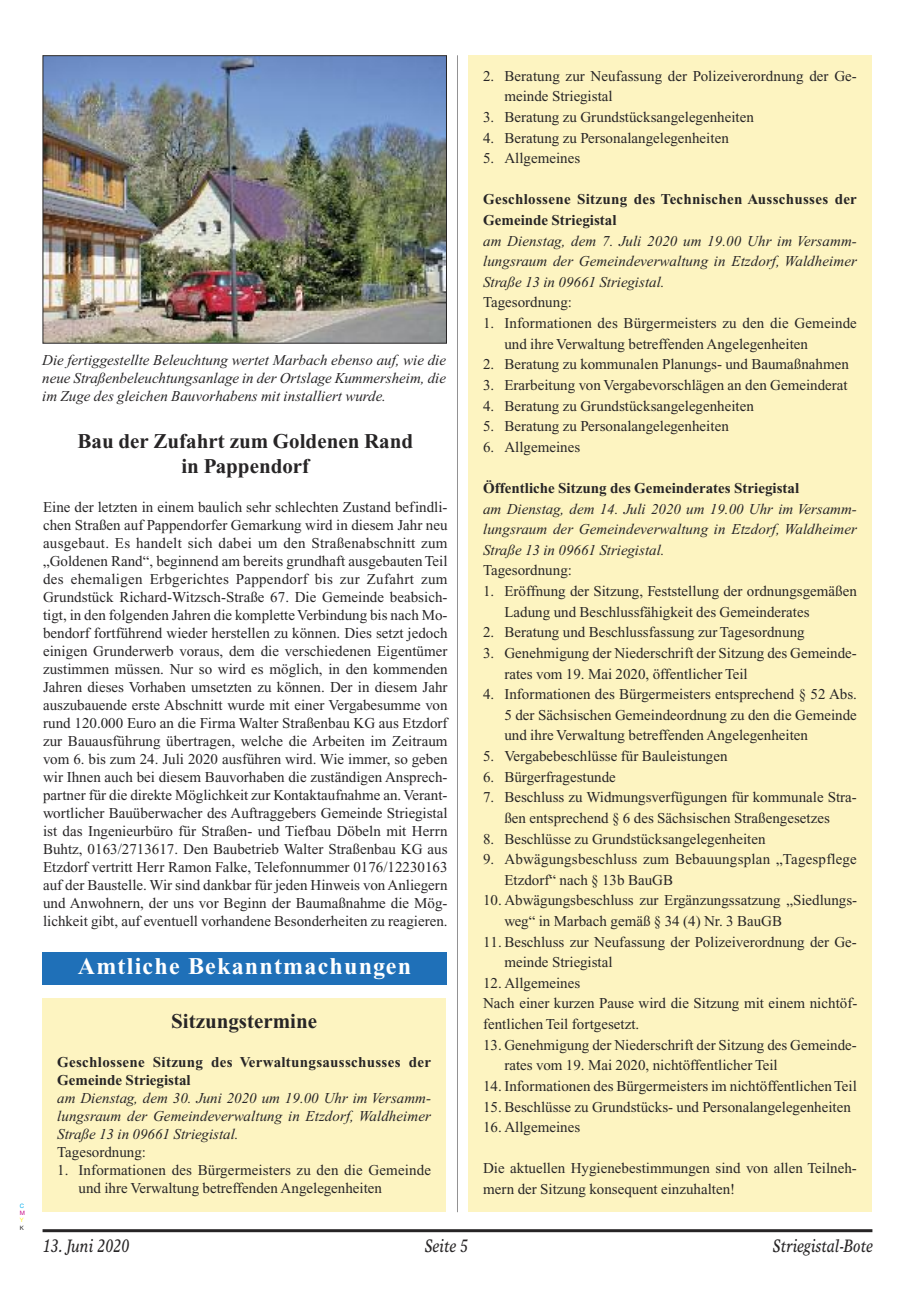
<style>
.page{position:relative;width:915px;height:1293px;background:#fff}
.page>*{position:absolute;margin:0;border:0;box-sizing:border-box;transform-origin:0 0}
.t1{font:700 24px "Times New Roman";letter-spacing:.05em;color:#fff}
.t2{font:700 21px/25.2px "Times New Roman";color:#272526;text-align:center}
.t3{font:italic 18px "Times Europa";color:#272526;scale:.8 1}
.t4{font:15px/18px "Times New Roman";color:#272526}
.t5{font:italic 15px/20.5px "Times New Roman";color:#272526;text-align:justify}
.t6{font:700 15px/20.9px "Times New Roman";letter-spacing:.02em;color:#272526}
.t7{font:700 15px "Times New Roman";color:#272526}
.t8{font:6px "Helvetica Neue";color:#00acec}
.t9{font:6px "Helvetica Neue";color:#c90b88}
.t10{font:6px "Helvetica Neue";color:#fff029}
.t11{font:6px "Helvetica Neue";color:#272526}
</style>
<div class="page">
<hr style="left:43px;top:1229px;width:829px;height:3px;background:#272526">
<hr style="left:457px;top:55px;width:1px;height:1157px;background:#939293">
<div style="left:468px;top:55px;width:403px;height:1157px;background:#fdf4c1"></div>
<div style="left:42px;top:952px;width:404px;height:32px;background:#1f70b8"></div>
<img style="left:45px;top:57px;width:399px;height:285px">
<div style="left:43px;top:55px;width:403px;height:289px;border:1px solid #272526"></div>
<div style="left:42px;top:998px;width:404px;height:214px;background:#fdf4c1"></div>
<p class="t8" style="left:20px;top:1203px;width:6px">C</p>
<p class="t9" style="left:20px;top:1210px;width:7px">M</p>
<p class="t10" style="left:20px;top:1218px;width:5px">Y</p>
<p class="t11" style="left:20px;top:1225px;width:6px">K</p>
<p class="t5" style="left:42px;top:352px;width:405px;line-height:18px">Die fertiggestellte Beleuchtung wertet Marbach ebenso auf, wie die neue Straßenbeleuchtungsanlage in der Ortslage Kummersheim, die im Zuge des gleichen Bauvorhabens mit installiert wurde.</p>
<h2 class="t2" style="left:77px;top:430px;width:337px">Bau der Zufahrt zum Goldenen Rand in Pappendorf</h2>
<p class="t4" style="left:43px;top:500px;width:406px;text-align:justify">Eine der letzten in einem baulich sehr schlechten Zustand befindli&shy;chen Straßen auf Pappendorfer Gemarkung wird in diesem Jahr neu ausgebaut. Es handelt sich dabei um den Straßenabschnitt zum „Goldenen Rand“, beginnend am bereits grundhaft ausgebauten Teil des ehemaligen Erbgerichtes Pappendorf bis zur Zufahrt zum Grundstück Richard-Witzsch-Straße 67. Die Gemeinde beabsich&shy;tigt, in den folgenden Jahren die kompletteVerbindung bis nach Mo&shy;bendorf fortführend wieder herstellen zu können. Dies setzt jedoch einigen Grunderwerb voraus, dem die verschiedenen Eigentümer zustimmen müssen. Nur so wird es möglich, in den kommenden Jahren dieses Vorhaben umsetzten zu können. Der in diesem Jahr auszubauende erste Abschnitt wurde mit einer Vergabesumme von rund 120.000 Euro an die Firma Walter Straßenbau KG aus Etzdorf zur Bauausführung übertragen, welche die Arbeiten im Zeitraum vom 6. bis zum 24. Juli 2020 ausführen wird. Wie immer, so geben wir Ihnen auch bei diesem Bauvorhaben die zuständigen Ansprech&shy;partner für die direkte Möglichkeit zur Kontaktaufnahme an. Verant&shy;wortlicher Bauüberwacher des Auftraggebers Gemeinde Striegistal ist das Ingenieurbüro für Straßen- und Tiefbau Döbeln mit Herrn Buhtz, 0163/2713617. Den Baubetrieb Walter Straßenbau KG aus Etzdorf vertritt Herr Ramon Falke, Telefonnummer 0176/12230163 auf der Baustelle. Wir sind dankbar für jeden Hinweis von Anliegern und Anwohnern, der uns vor Beginn der Baumaßnahme die Mög&shy;lichkeit gibt, auf eventuell vorhandene Besonderheiten zu reagieren.</p>
<h1 class="t1" style="left:78px;top:958px;width:335px">Amtliche Bekanntmachungen</h1>
<h2 class="t2" style="left:171px;top:1010px;width:147px">Sitzungstermine</h2>
<p class="t6" style="left:57px;top:1054px;width:375px;line-height:18.3px">Geschlossene Sitzung des Verwaltungsausschusses der<br>Gemeinde Striegistal</p>
<p class="t5" style="left:57px;top:1090px;width:375px;line-height:18px">am Dienstag, dem 30. Juni 2020 um 19.00 Uhr im Versamm&shy;lungsraum der Gemeindeverwaltung in Etzdorf, Waldheimer Straße 13 in 09661 Striegistal.</p>
<p class="t4" style="left:57px;top:1144px;width:90px">Tagesordnung:</p>
<p class="t4" style="left:78px;top:1162px;width:354px;text-indent:-21px">1. Informationen des Bürgermeisters zu den die Gemeinde und ihre Verwaltung betreffenden Angelegenheiten</p>
<p class="t4" style="left:504px;top:67px;width:354px;line-height:20.5px;text-indent:-21px">2. Beratung zur Neufassung der Polizeiverordnung der Ge&shy;meinde Striegistal</p>
<p class="t4" style="left:483px;top:109px;width:272px">3. Beratung zu Grundstücksangelegenheiten</p>
<p class="t4" style="left:483px;top:130px;width:247px">4. Beratung zu Personalangelegenheiten</p>
<p class="t4" style="left:483px;top:151px;width:99px">5. Allgemeines</p>
<p class="t6" style="left:483px;top:190px;width:375px">Geschlossene Sitzung des Technischen Ausschusses der<br>Gemeinde Striegistal</p>
<p class="t5" style="left:483px;top:232px;width:375px">am Dienstag, dem 7. Juli 2020 um 19.00 Uhr im Versamm&shy;lungsraum der Gemeindeverwaltung in Etzdorf, Waldheimer Straße 13 in 09661 Striegistal.</p>
<p class="t4" style="left:483px;top:295px;width:90px">Tagesordnung:</p>
<p class="t4" style="left:504px;top:314px;width:354px;line-height:20.5px;text-indent:-21px">1. Informationen des Bürgermeisters zu den die Gemeinde und ihre Verwaltung betreffenden Angelegenheiten</p>
<p class="t4" style="left:483px;top:357px;width:367px">2. Beratung zu kommunalen Planungs- und Baumaßnahmen</p>
<p class="t4" style="left:483px;top:377px;width:366px">3. Erarbeitung von Vergabevorschlägen an den Gemeinderat</p>
<p class="t4" style="left:483px;top:398px;width:272px">4. Beratung zu Grundstücksangelegenheiten</p>
<p class="t4" style="left:483px;top:418px;width:247px">5. Beratung zu Personalangelegenheiten</p>
<p class="t4" style="left:483px;top:439px;width:99px">6. Allgemeines</p>
<p class="t7" style="left:483px;top:483px;width:317px">Öffentliche Sitzung des Gemeinderates Striegistal</p>
<p class="t5" style="left:483px;top:500px;width:375px">am Dienstag, dem 14. Juli 2020 um 19.00 Uhr im Versamm&shy;lungsraum der Gemeindeverwaltung in Etzdorf, Waldheimer Straße 13 in 09661 Striegistal.</p>
<p class="t4" style="left:483px;top:563px;width:90px">Tagesordnung:</p>
<p class="t4" style="left:504px;top:582px;width:354px;line-height:20.5px;text-indent:-21px">1. Eröffnung der Sitzung, Feststellung der ordnungsgemäßen<br>Ladung und Beschlussfähigkeit des Gemeinderates</p>
<p class="t4" style="left:483px;top:625px;width:323px">2. Beratung und Beschlussfassung zur Tagesordnung</p>
<p class="t4" style="left:504px;top:644px;width:354px;line-height:20.5px;text-indent:-21px">3. Genehmigung der Niederschrift der Sitzung des Gemeinde&shy;rates vom 19. Mai 2020, öffentlicher Teil</p>
<p class="t4" style="left:504px;top:685px;width:354px;line-height:20.5px;text-align:justify;text-indent:-21px">4. Informationen des Bürgermeisters entsprechend § 52 Abs.<br>5 der Sächsischen Gemeindeordnung zu den die Gemeinde und ihre Verwaltung betreffenden Angelegenheiten</p>
<p class="t4" style="left:483px;top:748px;width:246px">5. Vergabebeschlüsse für Bauleistungen</p>
<p class="t4" style="left:483px;top:769px;width:134px">6. Bürgerfragestunde</p>
<p class="t4" style="left:483px;top:788px;width:375px;line-height:20.5px;text-align:center">7. Beschluss zu Widmungsverfügungen für kommunale Stra&shy;ßen entsprechend § 6 des Sächsischen Straßengesetzes</p>
<p class="t4" style="left:483px;top:831px;width:284px">8. Beschlüsse zu Grundstücksangelegenheiten</p>
<p class="t4" style="left:504px;top:850px;width:354px;line-height:20.5px;text-indent:-21px">9. Abwägungsbeschluss zum Bebauungsplan „Tagespflege<br>Etzdorf“ nach § 13b BauGB</p>
<p class="t4" style="left:504px;top:891px;width:354px;line-height:20.5px;text-indent:-21px">10. Abwägungsbeschluss zur Ergänzungssatzung „Siedlungs&shy;weg“ in Marbach gemäß § 34 (4) Nr. 3 BauGB</p>
<p class="t4" style="left:504px;top:932px;width:354px;line-height:20.5px;text-indent:-21px">11. Beschluss zur Neufassung der Polizeiverordnung der Ge&shy;meinde Striegistal</p>
<p class="t4" style="left:483px;top:974px;width:375px;line-height:20.5px">12. Allgemeines<br>Nach einer kurzen Pause wird die Sitzung mit einem nichtöf&shy;fentlichen Teil fortgesetzt.</p>
<p class="t4" style="left:504px;top:1035px;width:354px;line-height:20.5px;text-indent:-21px">13. Genehmigung der Niederschrift der Sitzung des Gemeinde&shy;rates vom 19. Mai 2020, nichtöffentlicher Teil</p>
<p class="t4" style="left:483px;top:1078px;width:375px">14. Informationen des Bürgermeisters im nichtöffentlichenTeil</p>
<p class="t4" style="left:483px;top:1099px;width:369px">15. Beschlüsse zu Grundstücks- und Personalangelegenheiten</p>
<p class="t4" style="left:483px;top:1119px;width:99px">16. Allgemeines</p>
<p class="t4" style="left:483px;top:1159px;width:375px;line-height:20.5px">Die aktuellen Hygienebestimmungen sind von allen Teilneh&shy;mern der Sitzung konsequent einzuhalten!</p>
<p class="t3" style="left:43px;top:1238px;width:110px">13. Juni 2020</p>
<p class="t3" style="left:424px;top:1238px;width:56px">Seite 5</p>
<p class="t3" style="left:772px;top:1238px;width:126px">Striegistal-Bote</p>
</div>
